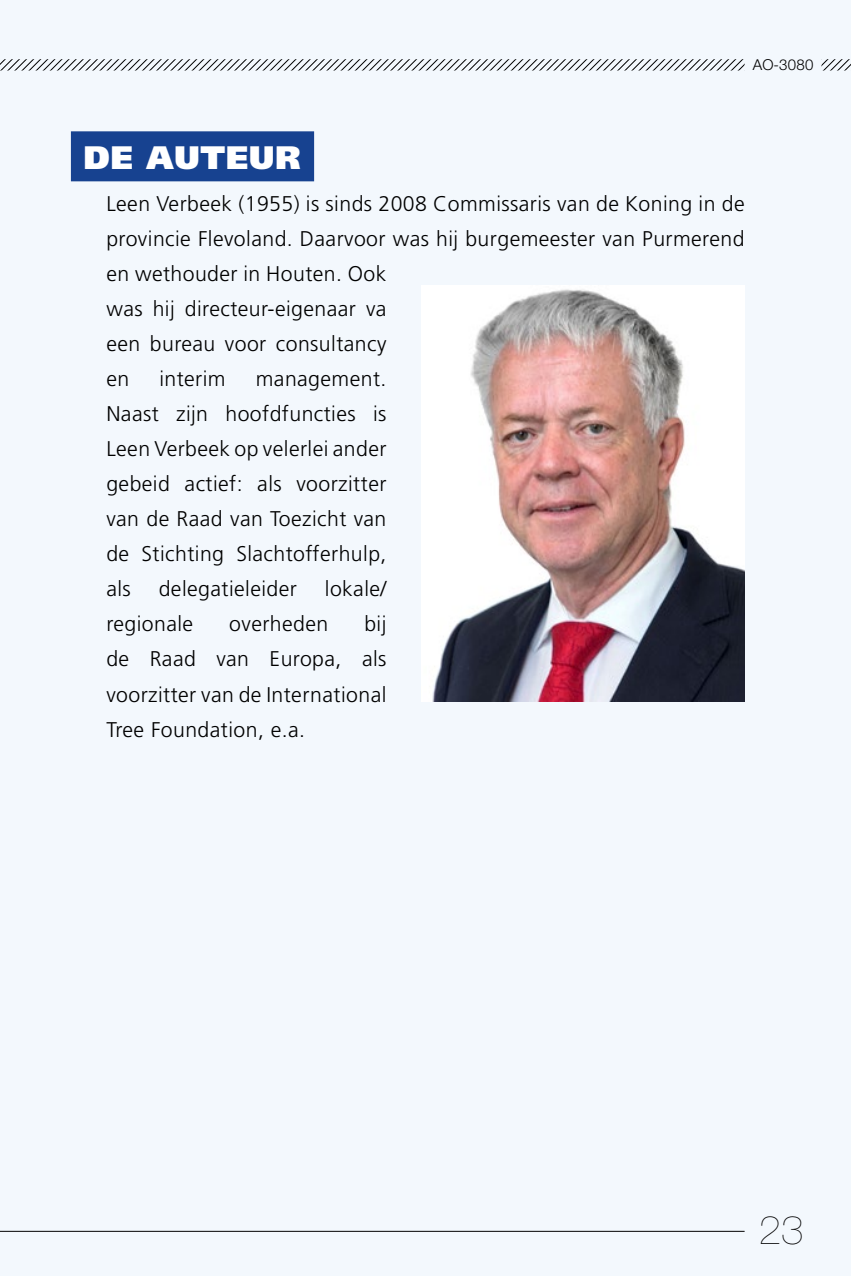
<style>
.page{position:relative;width:851px;height:1276px;background:#fff}
.page>*{position:absolute;margin:0;border:0;box-sizing:border-box;transform-origin:0 0}
.t1{font:200 40px "Helvetica Neue LT Std";color:#000}
.t2{font:900 32.5px "Frutiger LT Std";letter-spacing:.02em;color:#fff}
.t3{font:300 21.25px/35px "Frutiger LT Std";letter-spacing:.02em;color:#000;text-align:justify}
.t4{font:300 15px "Helvetica Neue LT Std";letter-spacing:.02em;color:#000}
</style>
<div class="page">
<div style="left:0;top:0;width:850px;height:1276px;background:#f3f8fd"></div>
<img style="left:422px;top:285px;width:322px;height:416px">
<div style="left:71px;top:131px;width:243px;height:50px;background:#174290"></div>
<svg style="left:0;top:59px;width:850px;height:12px"></svg>
<hr style="left:0;top:1231px;width:744px;height:1px;background:#000">
<p class="t4" style="left:752px;top:56px;width:62px">AO-3080</p>
<h2 class="t2" style="left:84px;top:138px;width:219px">DE AUTEUR</h2>
<p class="t3" style="left:106px;top:187px;width:639px;text-align:left">Leen Verbeek (1955) is sinds 2008 Commissaris van de Koning in de provincie Flevoland. Daarvoor was hij burgemeester van Purmerend en wethouder in Houten. Ook<br>was hij directeur-eigenaar va<br>een bureau voor consultancy<br>en</p>
<p class="t3" style="left:159px;top:362px;width:68px">interim</p>
<p class="t3" style="left:106px;top:362px;width:281px;text-indent:149px">management.<br>Naast zijn hoofdfuncties is Leen Verbeek op velerlei ander gebeid actief: als voorzitter van de Raad van Toezicht van de Stichting Slachtofferhulp, als</p>
<p class="t3" style="left:159px;top:572px;width:140px">delegatieleider</p>
<p class="t3" style="left:325px;top:572px;width:63px">lokale/</p>
<p class="t3" style="left:106px;top:607px;width:88px">regionale</p>
<p class="t3" style="left:229px;top:607px;width:101px">overheden</p>
<p class="t3" style="left:106px;top:607px;width:281px;text-indent:258px">bij de Raad van Europa, als voorzitter van de International Tree Foundation, e.a.</p>
<h1 class="t1" style="left:758px;top:1207px;width:46px">23</h1>
</div>
